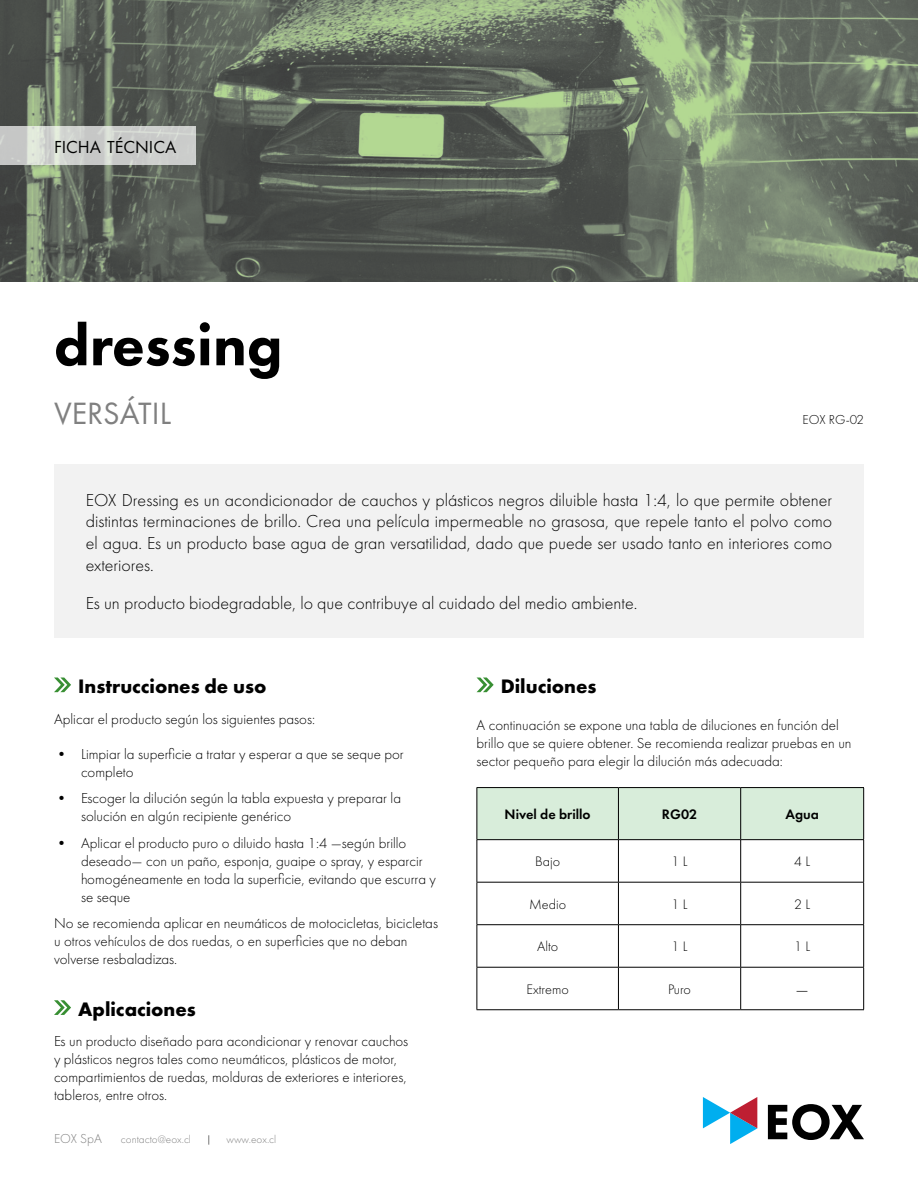
<style>
.page{position:relative;width:918px;height:1188px;background:#fff}
.page>*{position:absolute;margin:0;border:0;box-sizing:border-box;transform-origin:0 0}
.t1{font:800 59.7px "Futura PT";color:#000}
.t2{font:31.95px "Futura PT";color:#808080}
.Cuerpo_Descripción{font:700 20.25px "Futura PT";color:#000}
.Cuerpo_Descripción-2{font:300 18px/21.6px "Futura PT";color:#000;text-align:justify}
.t3{font:18px "Futura PT";color:#000}
.Cuerpo_Descripción-3{font:300 15px/18px "Futura PT";color:#000}
.t4{font:300 14.25px "Futura PT";color:#000}
.t5{font:600 14.25px "Futura PT";color:#000}
.t6{font:300 13.5px "Futura PT";letter-spacing:-.01em;color:#000}
.t7{font:300 13.5px "Futura PT";color:#808080}
.t8{font:300 11.25px "Futura PT";color:#808080}
</style>
<div class="page">
<img style="left:0;top:0;width:918px;height:281px">
<svg style="left:768px;top:1104px;width:96px;height:36px"></svg>
<svg style="left:703px;top:1097px;width:54px;height:47px"></svg>
<svg style="left:0;top:126px;width:196px;height:38px;background:#cdd0cc"></svg>
<div style="left:54px;top:464px;width:810px;height:173px;background:#f2f2f2"></div>
<svg style="left:477px;top:678px;width:17px;height:14px"></svg>
<div style="left:478px;top:788px;width:385px;height:51px;background:#d8edda"></div>
<hr style="left:618px;top:788px;width:1px;height:51px;background:#000">
<hr style="left:618px;top:840px;width:1px;height:42px;background:#000">
<hr style="left:740px;top:840px;width:1px;height:42px;background:#000">
<hr style="left:618px;top:883px;width:1px;height:41px;background:#000">
<hr style="left:740px;top:883px;width:1px;height:41px;background:#000">
<hr style="left:618px;top:925px;width:1px;height:42px;background:#000">
<hr style="left:740px;top:925px;width:1px;height:42px;background:#000">
<hr style="left:618px;top:968px;width:1px;height:41px;background:#000">
<hr style="left:740px;top:968px;width:1px;height:41px;background:#000">
<hr style="left:863px;top:840px;width:1px;height:42px;background:#000">
<hr style="left:477px;top:882px;width:141px;height:1px;background:#000">
<hr style="left:618px;top:882px;width:123px;height:1px;background:#000">
<hr style="left:741px;top:882px;width:123px;height:1px;background:#000">
<hr style="left:863px;top:883px;width:1px;height:41px;background:#000">
<hr style="left:477px;top:924px;width:141px;height:1px;background:#000">
<hr style="left:618px;top:924px;width:123px;height:1px;background:#000">
<hr style="left:741px;top:924px;width:123px;height:1px;background:#000">
<hr style="left:863px;top:925px;width:1px;height:42px;background:#000">
<hr style="left:477px;top:967px;width:141px;height:1px;background:#000">
<hr style="left:618px;top:967px;width:123px;height:1px;background:#000">
<hr style="left:741px;top:967px;width:123px;height:1px;background:#000">
<hr style="left:863px;top:968px;width:1px;height:41px;background:#000">
<hr style="left:477px;top:1009px;width:141px;height:1px;background:#000">
<hr style="left:618px;top:1009px;width:123px;height:1px;background:#000">
<hr style="left:741px;top:1009px;width:123px;height:1px;background:#000">
<hr style="left:477px;top:840px;width:1px;height:42px;background:#000">
<hr style="left:477px;top:883px;width:1px;height:41px;background:#000">
<hr style="left:477px;top:925px;width:1px;height:42px;background:#000">
<hr style="left:477px;top:968px;width:1px;height:41px;background:#000">
<hr style="left:477px;top:787px;width:141px;height:1px;background:#000">
<hr style="left:477px;top:788px;width:1px;height:51px;background:#000">
<hr style="left:618px;top:787px;width:123px;height:1px;background:#000">
<hr style="left:477px;top:839px;width:141px;height:1px;background:#000">
<hr style="left:618px;top:839px;width:123px;height:1px;background:#000">
<hr style="left:741px;top:787px;width:123px;height:1px;background:#000">
<hr style="left:740px;top:788px;width:1px;height:51px;background:#000">
<hr style="left:863px;top:788px;width:1px;height:51px;background:#000">
<hr style="left:741px;top:839px;width:123px;height:1px;background:#000">
<svg style="left:54px;top:678px;width:17px;height:14px"></svg>
<svg style="left:54px;top:1000px;width:17px;height:15px"></svg>
<p class="t3" style="left:54px;top:136px;width:124px">FICHA TÉCNICA</p>
<p class="t1" style="left:54px;top:308px;width:230px">dressing</p>
<p class="t2" style="left:54px;top:394px;width:119px">VERSÁTIL</p>
<p class="t6" style="left:803px;top:412px;width:63px">EOX RG-02</p>
<p class="Cuerpo_Descripción-2" style="left:86px;top:489px;width:748px">EOX Dressing es un acondicionador de cauchos y plásticos negros diluible hasta 1:4, lo que permite obtener distintas terminaciones de brillo. Crea una película impermeable no grasosa, que repele tanto el polvo como el agua. Es un producto base agua de gran versatilidad, dado que puede ser usado tanto en interiores como exteriores.</p>
<p class="Cuerpo_Descripción-2" style="left:86px;top:592px;width:553px">Es un producto biodegradable, lo que contribuye al cuidado del medio ambiente.</p>
<p class="Cuerpo_Descripción" style="left:78px;top:673px;width:190px">Instrucciones de uso</p>
<p class="Cuerpo_Descripción-3" style="left:54px;top:710px;width:263px">Aplicar el producto según los siguientes pasos:</p>
<p class="Cuerpo_Descripción-3" style="left:81px;top:745px;width:324px;text-indent:-27px">• Limpiar la superficie a tratar y esperar a que se seque por completo</p>
<p class="Cuerpo_Descripción-3" style="left:81px;top:789px;width:322px;text-indent:-27px">• Escoger la dilución según la tabla expuesta y preparar la solución en algún recipiente genérico</p>
<p class="Cuerpo_Descripción-3" style="left:81px;top:834px;width:357px;text-indent:-27px">• Aplicar el producto puro o diluido hasta 1:4 —según brillo deseado— con un paño, esponja, guaipe o spray, y esparcir homogéneamente en toda la superficie, evitando que escurra y se seque</p>
<p class="Cuerpo_Descripción-3" style="left:54px;top:914px;width:386px">No se recomienda aplicar en neumáticos de motocicletas, bicicletas u otros vehículos de dos ruedas, o en superficies que no deban volverse resbaladizas.</p>
<p class="Cuerpo_Descripción" style="left:78px;top:996px;width:119px">Aplicaciones</p>
<p class="Cuerpo_Descripción-3" style="left:54px;top:1033px;width:356px">Es un producto diseñado para acondicionar y renovar cauchos y plásticos negros tales como neumáticos, plásticos de motor, compartimientos de ruedas, molduras de exteriores e interiores, tableros, entre otros.</p>
<p class="t7" style="left:54px;top:1131px;width:50px">EOX SpA</p>
<p class="t8" style="left:121px;top:1133px;width:72px">contacto@eox.cl</p>
<p class="t8" style="left:226px;top:1133px;width:51px">www.eox.cl</p>
<p class="Cuerpo_Descripción" style="left:501px;top:673px;width:97px">Diluciones</p>
<p class="Cuerpo_Descripción-3" style="left:477px;top:716px;width:376px">A continuación se expone una tabla de diluciones en función del brillo que se quiere obtener. Se recomienda realizar pruebas en un sector pequeño para elegir la dilución más adecuada:</p>
<p class="t5" style="left:505px;top:805px;width:88px">Nivel de brillo</p>
<p class="t5" style="left:662px;top:805px;width:37px">RG02</p>
<p class="t5" style="left:785px;top:805px;width:35px">Agua</p>
<p class="t4" style="left:535px;top:854px;width:26px">Bajo</p>
<p class="t4" style="left:672px;top:854px;width:17px">1 L</p>
<p class="t4" style="left:794px;top:854px;width:17px">4 L</p>
<p class="t4" style="left:529px;top:896px;width:39px">Medio</p>
<p class="t4" style="left:672px;top:896px;width:17px">1 L</p>
<p class="t4" style="left:794px;top:896px;width:17px">2 L</p>
<p class="t4" style="left:537px;top:939px;width:23px">Alto</p>
<p class="t4" style="left:672px;top:939px;width:17px">1 L</p>
<p class="t4" style="left:794px;top:939px;width:17px">1 L</p>
<p class="t4" style="left:526px;top:981px;width:44px">Extremo</p>
<p class="t4" style="left:668px;top:981px;width:24px">Puro</p>
<p class="Cuerpo_Descripción-2" style="left:796px;top:979px;width:15px">—</p>
</div>
